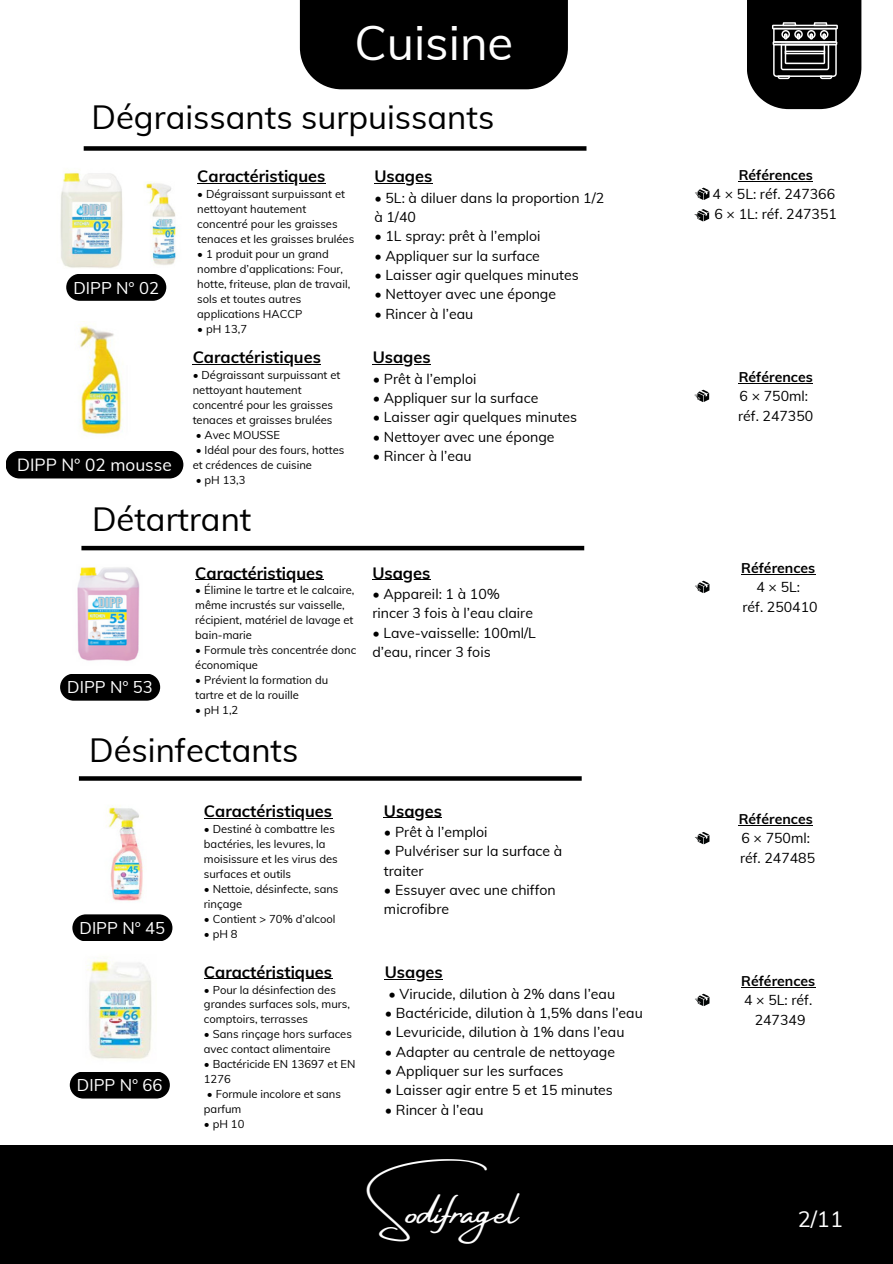
<style>
.page{position:relative;width:893px;height:1264px;background:#fff}
.page>*{position:absolute;margin:0;border:0;box-sizing:border-box;transform-origin:0 0}
.t1{font:47.25px "Muli";color:#fff}
.t2{font:43.65px "Amsterdam Four";color:#fff}
.t3{font:32.85px "Muli";color:#000}
.t4{font:21.75px "Muli";color:#fff}
.t5{font:17.25px "Muli";color:#fff}
.t6{font:16.65px "Muli";color:#fff}
.t7{font:700 16.5px "Muli";color:#000}
.t8{font:14.1px/19.4px "Muli";color:#000}
.t9{font:700 14.1px "Muli";color:#000}
.t10{font:11.25px/15px "Muli";color:#000}
</style>
<div class="page">
<div style="left:300px;top:0;width:268px;height:89px;background:#000"></div>
<div style="left:746px;top:0;width:115px;height:109px;background:#000"></div>
<div style="left:84px;top:146px;width:502px;height:5px;background:#000"></div>
<hr style="left:81px;top:546px;width:503px;height:4px;background:#000">
<svg style="left:694px;top:390px;width:15px;height:12px"></svg>
<svg style="left:695px;top:832px;width:14px;height:12px"></svg>
<svg style="left:695px;top:993px;width:14px;height:13px"></svg>
<hr style="left:741px;top:574px;width:74px;height:1px;background:#000">
<svg style="left:695px;top:580px;width:14px;height:13px"></svg>
<hr style="left:738px;top:181px;width:74px;height:1px;background:#000">
<div style="left:70px;top:1071px;width:100px;height:27px;background:#000;border-radius:13px"></div>
<div style="left:72px;top:914px;width:100px;height:27px;background:#000;border-radius:13px"></div>
<div style="left:60px;top:673px;width:100px;height:27px;background:#000;border-radius:13px"></div>
<div style="left:6px;top:451px;width:177px;height:27px;background:#000"></div>
<div style="left:66px;top:274px;width:100px;height:27px;background:#000;border-radius:13px"></div>
<svg style="left:79px;top:776px;width:502px;height:4px;background:#0f0f0f"></svg>
<svg style="left:695px;top:188px;width:14px;height:12px"></svg>
<svg style="left:694px;top:209px;width:15px;height:12px"></svg>
<img style="left:60px;top:169px;width:63px;height:99px">
<img style="left:146px;top:182px;width:30px;height:83px">
<img style="left:79px;top:325px;width:44px;height:110px">
<img style="left:77px;top:567px;width:63px;height:94px">
<div style="left:0;top:1144px;width:892px;height:119px;background:#000"></div>
<img style="left:106px;top:805px;width:37px;height:96px">
<img style="left:87px;top:958px;width:65px;height:101px">
<hr style="left:738px;top:383px;width:74px;height:1px;background:#000">
<hr style="left:193px;top:364px;width:128px;height:1px;background:#000">
<hr style="left:373px;top:364px;width:58px;height:1px;background:#000">
<hr style="left:195px;top:579px;width:128px;height:1px;background:#000">
<hr style="left:204px;top:818px;width:128px;height:1px;background:#000">
<hr style="left:204px;top:978px;width:128px;height:1px;background:#000">
<hr style="left:372px;top:579px;width:58px;height:1px;background:#000">
<hr style="left:738px;top:825px;width:74px;height:1px;background:#000">
<hr style="left:384px;top:817px;width:58px;height:1px;background:#000">
<hr style="left:741px;top:986px;width:74px;height:1px;background:#000">
<hr style="left:385px;top:979px;width:58px;height:1px;background:#000">
<hr style="left:197px;top:183px;width:128px;height:1px;background:#000">
<hr style="left:374px;top:183px;width:58px;height:1px;background:#000">
<svg style="left:772px;top:22px;width:65px;height:57px"></svg>
<p class="t1" style="left:354px;top:12px;width:160px">Cuisine</p>
<p class="t3" style="left:91px;top:96px;width:404px">Dégraissants surpuissants</p>
<p class="t6" style="left:73px;top:277px;width:87px">DIPP N° 02</p>
<p class="t5" style="left:17px;top:453px;width:156px">DIPP N° 02 mousse</p>
<p class="t7" style="left:197px;top:166px;width:130px">Caractéristiques</p>
<p class="t10" style="left:197px;top:186px;width:158px">• Dégraissant surpuissant et nettoyant hautement concentré pour les graisses tenaces et les graisses brulées</p>
<p class="t10" style="left:197px;top:246px;width:154px">• 1 produit pour un grand nombre d’applications: Four, hotte, friteuse, plan de travail, sols et toutes autres applications HACCP</p>
<p class="t10" style="left:197px;top:321px;width:51px">• pH 13,7</p>
<p class="t7" style="left:193px;top:347px;width:130px">Caractéristiques</p>
<p class="t10" style="left:193px;top:367px;width:149px">• Dégraissant surpuissant et nettoyant hautement concentré pour les graisses tenaces et graisses brulées</p>
<p class="t10" style="left:196px;top:427px;width:86px">• Avec MOUSSE</p>
<p class="t10" style="left:193px;top:442px;width:153px">• Idéal pour des fours, hottes et crédences de cuisine</p>
<p class="t10" style="left:196px;top:472px;width:51px">• pH 13,3</p>
<p class="t3" style="left:92px;top:498px;width:161px">Détartrant</p>
<p class="t6" style="left:67px;top:676px;width:87px">DIPP N° 53</p>
<p class="t7" style="left:195px;top:562px;width:130px">Caractéristiques</p>
<p class="t10" style="left:195px;top:582px;width:161px">• Élimine le tartre et le calcaire, même incrustés sur vaisselle, récipient, matériel de lavage et bain-marie</p>
<p class="t10" style="left:195px;top:642px;width:162px">• Formule très concentrée donc économique</p>
<p class="t10" style="left:195px;top:672px;width:134px">• Prévient la formation du tartre et de la rouille</p>
<p class="t10" style="left:195px;top:702px;width:45px">• pH 1,2</p>
<p class="t3" style="left:89px;top:729px;width:211px">Désinfectants</p>
<p class="t7" style="left:374px;top:166px;width:60px">Usages</p>
<p class="t8" style="left:374px;top:187px;width:231px">• 5L: à diluer dans la proportion 1/2 à 1/40</p>
<p class="t8" style="left:374px;top:226px;width:168px">• 1L spray: prêt à l’emploi</p>
<p class="t8" style="left:374px;top:246px;width:167px">• Appliquer sur la surface</p>
<p class="t8" style="left:374px;top:265px;width:206px">• Laisser agir quelques minutes</p>
<p class="t8" style="left:374px;top:284px;width:183px">• Nettoyer avec une éponge</p>
<p class="t8" style="left:374px;top:304px;width:100px">• Rincer à l’eau</p>
<p class="t7" style="left:373px;top:347px;width:60px">Usages</p>
<p class="t8" style="left:373px;top:368px;width:105px">• Prêt à l’emploi</p>
<p class="t8" style="left:373px;top:388px;width:167px">• Appliquer sur la surface</p>
<p class="t8" style="left:373px;top:407px;width:206px">• Laisser agir quelques minutes</p>
<p class="t8" style="left:373px;top:427px;width:183px">• Nettoyer avec une éponge</p>
<p class="t8" style="left:373px;top:446px;width:100px">• Rincer à l’eau</p>
<p class="t7" style="left:372px;top:562px;width:60px">Usages</p>
<p class="t8" style="left:372px;top:583px;width:162px">• Appareil: 1 à 10% rincer 3 fois à l’eau claire</p>
<p class="t8" style="left:372px;top:622px;width:165px">• Lave-vaisselle: 100ml/L d’eau, rincer 3 fois</p>
<p class="t6" style="left:80px;top:917px;width:87px">DIPP N° 45</p>
<p class="t6" style="left:77px;top:1074px;width:87px">DIPP N° 66</p>
<p class="t7" style="left:204px;top:800px;width:130px">Caractéristiques</p>
<p class="t10" style="left:204px;top:821px;width:135px">• Destiné à combattre les bactéries, les levures, la moisissure et les virus des surfaces et outils</p>
<p class="t10" style="left:204px;top:881px;width:136px">• Nettoie, désinfecte, sans rinçage</p>
<p class="t10" style="left:204px;top:911px;width:133px">• Contient &gt; 70% d’alcool</p>
<p class="t10" style="left:204px;top:926px;width:35px">•pH8</p>
<p class="t7" style="left:204px;top:961px;width:130px">Caractéristiques</p>
<p class="t10" style="left:204px;top:981px;width:148px">• Pour la désinfection des grandes surfaces sols, murs, comptoirs, terrasses</p>
<p class="t10" style="left:204px;top:1026px;width:149px">• Sans rinçage hors surfaces avec contact alimentaire</p>
<p class="t10" style="left:204px;top:1056px;width:153px">• Bactéricide EN 13697 et EN<br>1276</p>
<p class="t10" style="left:204px;top:1086px;width:138px">• Formule incolore et sans parfum</p>
<p class="t10" style="left:204px;top:1116px;width:42px">• pH 10</p>
<p class="t7" style="left:384px;top:800px;width:60px">Usages</p>
<p class="t8" style="left:384px;top:821px;width:105px">• Prêt à l’emploi</p>
<p class="t8" style="left:384px;top:841px;width:180px">• Pulvériser sur la surface à traiter</p>
<p class="t8" style="left:384px;top:879px;width:173px">• Essuyer avec une chiffon microfibre</p>
<p class="t7" style="left:385px;top:961px;width:60px">Usages</p>
<p class="t8" style="left:388px;top:983px;width:228px">• Virucide, dilution à 2% dans l’eau</p>
<p class="t8" style="left:385px;top:1002px;width:259px">• Bactéricide, dilution à 1,5% dans l’eau</p>
<p class="t8" style="left:385px;top:1022px;width:241px">• Levuricide, dilution à 1% dans l’eau</p>
<p class="t8" style="left:385px;top:1041px;width:232px">• Adapter au centrale de nettoyage</p>
<p class="t8" style="left:385px;top:1060px;width:180px">• Appliquer sur les surfaces</p>
<p class="t8" style="left:385px;top:1080px;width:230px">• Laisser agir entre 5 et 15 minutes</p>
<p class="t8" style="left:385px;top:1099px;width:100px">• Rincer à l’eau</p>
<p class="t2" style="left:375px;top:1187px;width:144px">Sodifragel</p>
<p class="t9" style="left:738px;top:166px;width:76px">Références</p>
<p class="t8" style="left:712px;top:184px;width:124px">4 × 5L: réf. 247366</p>
<p class="t8" style="left:714px;top:203px;width:124px">6 × 1L: réf. 247351</p>
<p class="t9" style="left:738px;top:368px;width:76px">Références</p>
<p class="t8" style="left:739px;top:386px;width:70px">6 × 750ml:</p>
<p class="t8" style="left:738px;top:405px;width:77px">réf. 247350</p>
<p class="t9" style="left:741px;top:558px;width:76px">Références</p>
<p class="t8" style="left:756px;top:577px;width:45px">4 × 5L:</p>
<p class="t8" style="left:742px;top:596px;width:77px">réf. 250410</p>
<p class="t9" style="left:738px;top:810px;width:76px">Références</p>
<p class="t8" style="left:741px;top:828px;width:70px">6 × 750ml:</p>
<p class="t8" style="left:740px;top:847px;width:77px">réf. 247485</p>
<p class="t9" style="left:741px;top:971px;width:76px">Références</p>
<p class="t8" style="left:744px;top:990px;width:70px">4 × 5L: réf.</p>
<p class="t8" style="left:754px;top:1009px;width:52px">247349</p>
<p class="t4" style="left:797px;top:1204px;width:47px">2/11</p>
</div>
